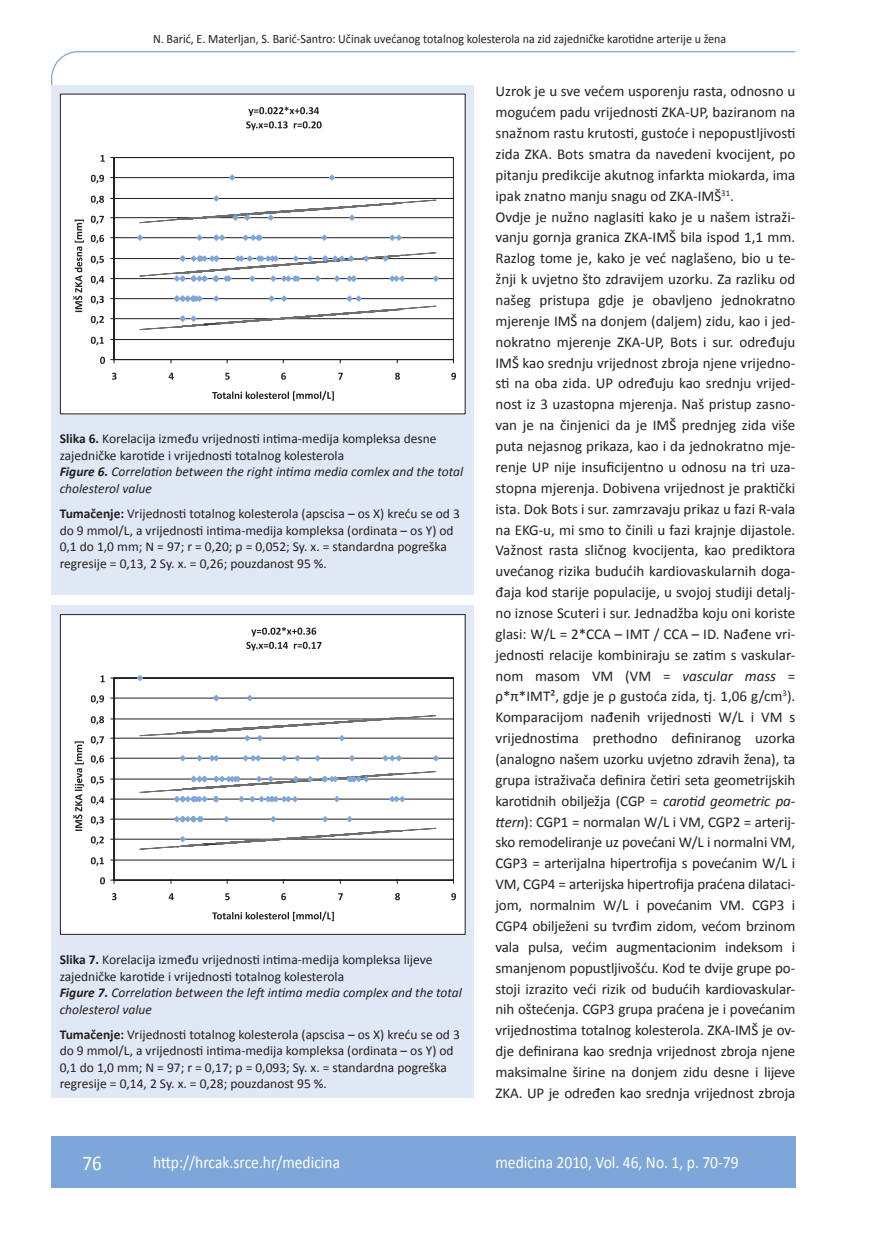
<style>
.page{position:relative;width:872px;height:1234px;background:#fff}
.page>*{position:absolute;margin:0;border:0;box-sizing:border-box;transform-origin:0 0}
.t1{font:21px "Calibri";color:#fff;scale:.9 1}
.t2{font:17.25px "Calibri";color:#fff;scale:.9 1}
.osnovni_tekst{font:15px/20.9px "Calibri";letter-spacing:-.01em;color:#231f20;text-align:justify}
.potpis_slika{font:13.5px/16.5px "Calibri";color:#231f20}
.glava{font:12.75px "Calibri";color:#231f20;scale:.94 1}
.s1{font-weight:700}
.s2{font-weight:700;font-style:italic}
.s3{font-style:italic}
</style>
<div class="page">
<svg style="left:51px;top:51px;width:745px;height:34px"></svg>
<div style="left:51px;top:1135px;width:744px;height:51px;background:#7ea6d8"></div>
<div style="left:51px;top:85px;width:423px;height:509px;background:#e1e8f5"></div>
<div style="left:60px;top:94px;width:405px;height:320px;background:#fff"></div>
<hr style="left:114px;top:339px;width:339px;height:1px;background:#231f20">
<hr style="left:114px;top:318px;width:339px;height:1px;background:#231f20">
<hr style="left:114px;top:298px;width:339px;height:1px;background:#231f20">
<hr style="left:114px;top:278px;width:339px;height:1px;background:#231f20">
<hr style="left:114px;top:258px;width:339px;height:1px;background:#231f20">
<hr style="left:114px;top:237px;width:339px;height:1px;background:#231f20">
<hr style="left:114px;top:217px;width:339px;height:1px;background:#231f20">
<hr style="left:114px;top:198px;width:339px;height:1px;background:#231f20">
<hr style="left:114px;top:177px;width:339px;height:1px;background:#231f20">
<hr style="left:114px;top:157px;width:339px;height:1px;background:#231f20">
<hr style="left:453px;top:157px;width:1px;height:202px;background:#231f20">
<hr style="left:114px;top:157px;width:1px;height:202px;background:#231f20">
<hr style="left:114px;top:359px;width:339px;height:1px;background:#231f20">
<svg style="left:229px;top:174px;width:6px;height:7px"></svg>
<svg style="left:328px;top:174px;width:7px;height:7px"></svg>
<svg style="left:137px;top:195px;width:302px;height:135px"></svg>
<svg style="left:246px;top:107px;width:75px;height:23px"></svg>
<svg style="left:100px;top:357px;width:5px;height:7px"></svg>
<svg style="left:91px;top:337px;width:13px;height:8px"></svg>
<svg style="left:91px;top:316px;width:13px;height:8px"></svg>
<svg style="left:91px;top:296px;width:13px;height:8px"></svg>
<svg style="left:91px;top:276px;width:13px;height:8px"></svg>
<svg style="left:91px;top:256px;width:13px;height:8px"></svg>
<svg style="left:91px;top:235px;width:13px;height:8px"></svg>
<svg style="left:91px;top:216px;width:13px;height:8px"></svg>
<svg style="left:91px;top:196px;width:13px;height:8px"></svg>
<svg style="left:91px;top:175px;width:13px;height:8px"></svg>
<svg style="left:101px;top:155px;width:4px;height:7px"></svg>
<svg style="left:112px;top:372px;width:5px;height:7px"></svg>
<svg style="left:169px;top:372px;width:5px;height:7px"></svg>
<svg style="left:225px;top:372px;width:5px;height:7px"></svg>
<svg style="left:281px;top:372px;width:5px;height:7px"></svg>
<svg style="left:338px;top:372px;width:5px;height:7px"></svg>
<svg style="left:395px;top:372px;width:5px;height:7px"></svg>
<svg style="left:451px;top:372px;width:5px;height:7px"></svg>
<svg style="left:212px;top:391px;width:122px;height:9px"></svg>
<svg style="left:73px;top:219px;width:11px;height:93px"></svg>
<div style="left:51px;top:605px;width:423px;height:492px;background:#e1e8f5"></div>
<div style="left:60px;top:614px;width:405px;height:320px;background:#fff"></div>
<hr style="left:114px;top:859px;width:339px;height:1px;background:#231f20">
<hr style="left:114px;top:838px;width:339px;height:1px;background:#231f20">
<hr style="left:114px;top:818px;width:339px;height:1px;background:#231f20">
<hr style="left:114px;top:798px;width:339px;height:1px;background:#231f20">
<hr style="left:114px;top:778px;width:339px;height:1px;background:#231f20">
<hr style="left:114px;top:757px;width:339px;height:1px;background:#231f20">
<hr style="left:114px;top:737px;width:339px;height:1px;background:#231f20">
<hr style="left:114px;top:718px;width:339px;height:1px;background:#231f20">
<hr style="left:114px;top:697px;width:339px;height:1px;background:#231f20">
<hr style="left:114px;top:677px;width:339px;height:1px;background:#231f20">
<hr style="left:453px;top:678px;width:1px;height:201px;background:#231f20">
<hr style="left:114px;top:678px;width:1px;height:201px;background:#231f20">
<hr style="left:114px;top:879px;width:339px;height:1px;background:#231f20">
<svg style="left:137px;top:675px;width:6px;height:6px"></svg>
<svg style="left:246px;top:695px;width:7px;height:6px"></svg>
<svg style="left:213px;top:694px;width:7px;height:7px"></svg>
<svg style="left:139px;top:715px;width:300px;height:134px"></svg>
<svg style="left:246px;top:627px;width:75px;height:23px"></svg>
<svg style="left:100px;top:877px;width:5px;height:7px"></svg>
<svg style="left:91px;top:857px;width:13px;height:8px"></svg>
<svg style="left:91px;top:836px;width:13px;height:8px"></svg>
<svg style="left:91px;top:816px;width:13px;height:8px"></svg>
<svg style="left:91px;top:796px;width:13px;height:8px"></svg>
<svg style="left:91px;top:776px;width:13px;height:8px"></svg>
<svg style="left:91px;top:755px;width:13px;height:8px"></svg>
<svg style="left:91px;top:736px;width:13px;height:8px"></svg>
<svg style="left:91px;top:716px;width:13px;height:8px"></svg>
<svg style="left:91px;top:695px;width:13px;height:8px"></svg>
<svg style="left:101px;top:675px;width:4px;height:7px"></svg>
<svg style="left:112px;top:893px;width:5px;height:7px"></svg>
<svg style="left:169px;top:893px;width:5px;height:6px"></svg>
<svg style="left:225px;top:893px;width:5px;height:7px"></svg>
<svg style="left:281px;top:893px;width:5px;height:7px"></svg>
<svg style="left:338px;top:893px;width:5px;height:6px"></svg>
<svg style="left:395px;top:893px;width:5px;height:7px"></svg>
<svg style="left:451px;top:893px;width:5px;height:7px"></svg>
<svg style="left:212px;top:911px;width:122px;height:9px"></svg>
<svg style="left:73px;top:741px;width:11px;height:89px"></svg>
<div style="left:60px;top:614px;width:405px;height:320px;border:1px solid #231f20"></div>
<p class="glava" style="left:153px;top:30px;width:611px">N. Barić, E. Materljan, S. Barić-Santro: Učinak uvećanog totalnog kolesterola na zid zajedničke karotidne arterije u žena</p>
<p class="potpis_slika" style="left:60px;top:430px;width:405px"><span class="s1">Slika 6.</span> Korelacija između vrijednosti intima-medija kompleksa desne zajedničke karotide i vrijednosti totalnog kolesterola<br><span class="s2">Figure 6.</span> <span class="s3">Correlation between the right intima media comlex and the total cholesterol value</span></p>
<p class="potpis_slika" style="left:60px;top:504px;width:402px"><span class="s1">Tumačenje:</span> Vrijednosti totalnog kolesterola (apscisa – os X) kreću se od 3 do 9 mmol/L, a vrijednosti intima-medija kompleksa (ordinata – os Y) od 0,1 do 1,0 mm; N = 97; r = 0,20; p = 0,052; Sy. x. = standardna pogreška regresije = 0,13, 2 Sy. x. = 0,26; pouzdanost 95 %.</p>
<p class="potpis_slika" style="left:60px;top:950px;width:403px"><span class="s1">Slika 7.</span> Korelacija između vrijednosti intima-medija kompleksa lijeve zajedničke karotide i vrijednosti totalnog kolesterola<br><span class="s2">Figure 7.</span> <span class="s3">Correlation between the left intima media complex and the total cholesterol value</span></p>
<p class="potpis_slika" style="left:60px;top:1024px;width:402px"><span class="s1">Tumačenje:</span> Vrijednosti totalnog kolesterola (apscisa – os X) kreću se od 3 do 9 mmol/L, a vrijednosti intima-medija kompleksa (ordinata – os Y) od 0,1 do 1,0 mm; N = 97; r = 0,17; p = 0,093; Sy. x. = standardna pogreška regresije = 0,14, 2 Sy. x. = 0,28; pouzdanost 95 %.</p>
<p class="osnovni_tekst" style="left:495px;top:80px;width:301px">Uzrok je u sve većem usporenju rasta, odnosno u mogućem padu vrijednosti ZKA-UP, baziranom na snažnom rastu krutosti, gustoće i nepopustljivosti zida ZKA. Bots smatra da navedeni kvocijent, po pitanju predikcije akutnog infarkta miokarda, ima ipak znatno manju snagu od ZKA-IMŠ<sup>31</sup>.</p>
<p class="osnovni_tekst" style="left:495px;top:205px;width:301px">Ovdje je nužno naglasiti kako je u našem istraži&shy;vanju gornja granica ZKA-IMŠ bila ispod 1,1 mm.<br>Razlog tome je, kako je već naglašeno, bio u te&shy;žnji k uvjetno što zdravijem uzorku. Za razliku od našeg pristupa gdje je obavljeno jednokratno mjerenje IMŠ na donjem (daljem) zidu, kao i jed&shy;nokratno mjerenje ZKA-UP, Bots i sur. određuju IMŠ kao srednju vrijednost zbroja njene vrijedno&shy;sti na oba zida. UP određuju kao srednju vrijed&shy;nost iz 3 uzastopna mjerenja. Naš pristup zasno&shy;van je na činjenici da je IMŠ prednjeg zida više puta nejasnog prikaza, kao i da jednokratno mje&shy;renje UP nije insuficijentno u odnosu na tri uza&shy;stopna mjerenja. Dobivena vrijednost je praktički ista. Dok Bots i sur. zamrzavaju prikaz u fazi R-vala na EKG-u, mi smo to činili u fazi krajnje dijastole.<br>Važnost rasta sličnog kvocijenta, kao prediktora uvećanog rizika budućih kardiovaskularnih doga&shy;đaja kod starije populacije, u svojoj studiji detalj&shy;no iznose Scuteri i sur. Jednadžba koju oni koriste glasi: W/L = 2*CCA – IMT / CCA – ID. Nađene vri&shy;jednosti relacije kombiniraju se zatim s vaskular&shy;nom masom VM (VM = <span class="s3">vascular mass</span> = ρ*π*IMT², gdje je ρ gustoća zida, tj. 1,06 g/cm<sup>3</sup>).<br>Komparacijom nađenih vrijednosti W/L i VM s vrijednostima prethodno definiranog uzorka (analogno našem uzorku uvjetno zdravih žena), ta grupa istraživača definira četiri seta geometrijskih karotidnih obilježja (CGP = <span class="s3">carotid geometric pa&shy;ttern</span>): CGP1 = normalan W/L i VM, CGP2 = arterij&shy;sko remodeliranje uz povećani W/L i normalni VM, CGP3 = arterijalna hipertrofija s povećanim W/L i VM, CGP4 = arterijska hipertrofija praćena dilataci&shy;jom, normalnim W/L i povećanim VM. CGP3 i CGP4 obilježeni su tvrđim zidom, većom brzinom vala pulsa, većim augmentacionim indeksom i smanjenom popustljivošću. Kod te dvije grupe po&shy;stoji izrazito veći rizik od budućih kardiovaskular&shy;nih oštećenja. CGP3 grupa praćena je i povećanim vrijednostima totalnog kolesterola. ZKA-IMŠ je ov&shy;dje definirana kao srednja vrijednost zbroja njene maksimalne širine na donjem zidu desne i lijeve ZKA. UP je određen kao srednja vrijednost zbroja</p>
<p class="t1" style="left:82px;top:1149px;width:23px">76</p>
<p class="t2" style="left:153px;top:1150px;width:209px">http://hrcak.srce.hr/medicina</p>
<p class="t2" style="left:495px;top:1151px;width:272px">medicina 2010, Vol. 46, No. 1, p. 70-79</p>
</div>
